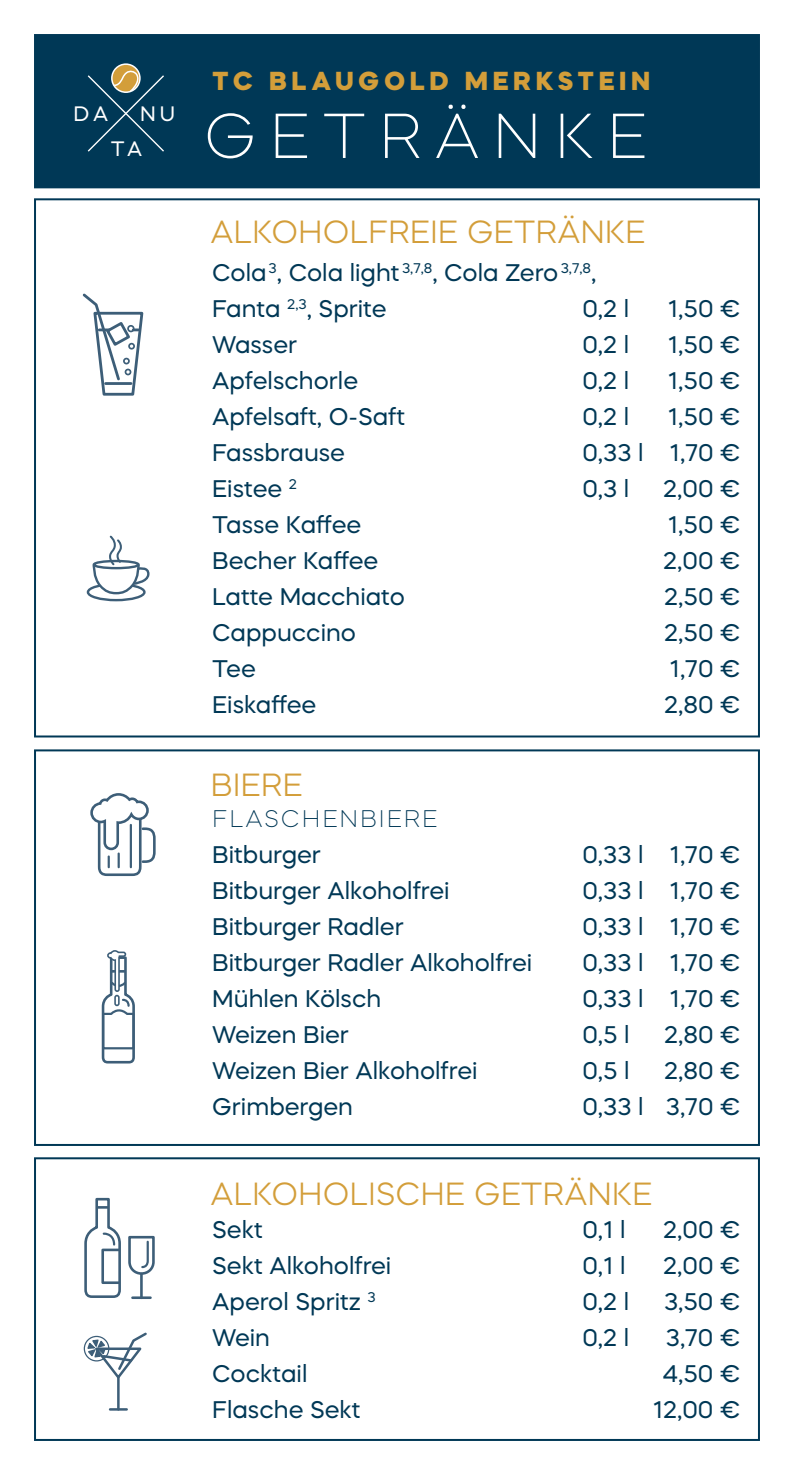
<style>
.page{position:relative;width:794px;height:1475px;background:#fff}
.page>*{position:absolute;margin:0;border:0;box-sizing:border-box;transform-origin:0 0}
.t1{font:200 63.2px "Mazzard H";letter-spacing:.2em;color:#fff}
.t2{font:300 32px "Mazzard H";color:#d39e3a}
.t3{font:800 26px "Mazzard H";letter-spacing:.2em;color:#d39e3a}
.t4{font:24px/36px "Mazzard H";color:#003856}
.t5{font:200 24px "Mazzard H";letter-spacing:.08em;color:#003856}
.t6{font:20.8px/35px "Mazzard H";color:#fff}
</style>
<div class="page">
<div style="left:34px;top:34px;width:726px;height:154px;background:#003856"></div>
<div style="left:34px;top:749px;width:726px;height:396px;border:2px solid #003856"></div>
<div style="left:34px;top:1157px;width:726px;height:283px;border:2px solid #003856"></div>
<div style="left:87px;top:583px;width:59px;height:18px;border:2px solid #3d5e78;border-radius:50%"></div>
<svg style="left:91px;top:535px;width:59px;height:60px"></svg>
<svg style="left:90px;top:793px;width:66px;height:84px"></svg>
<svg style="left:84px;top:1197px;width:71px;height:101px"></svg>
<svg style="left:101px;top:950px;width:34px;height:114px"></svg>
<div style="left:84px;top:1335px;width:25px;height:26px;border:1px solid #3d5e78;border-radius:50%"></div>
<hr style="left:117px;top:1376px;width:3px;height:32px;background:#3d5e78">
<hr style="left:110px;top:1407px;width:17px;height:3px;background:#3d5e78">
<svg style="left:86px;top:1332px;width:61px;height:48px"></svg>
<svg style="left:82px;top:293px;width:62px;height:103px"></svg>
<svg style="left:112px;top:64px;width:28px;height:28px"></svg>
<svg style="left:87px;top:68px;width:77px;height:84px"></svg>
<div style="left:111px;top:63px;width:30px;height:30px;border:2px solid #fff;border-radius:50%"></div>
<p class="t6" style="left:74px;top:95px;width:36px">DA</p>
<p class="t6" style="left:111px;top:95px;width:66px;text-indent:29px">NU<br>TA</p>
<p class="t3" style="left:213px;top:64px;width:439px">TC BLAUGOLD MERKSTEIN</p>
<h1 class="t1" style="left:204px;top:97px;width:445px">GETRÄN KE</h1>
<h2 class="t2" style="left:210px;top:212px;width:436px">ALKOHOLFREIE GETRÄNKE</h2>
<p class="t4" style="left:212px;top:254px;width:385px">Cola<sup>3</sup>, Cola light <sup>3,7,8</sup>, Cola Zero <sup>3,7,8</sup>,<br>Fanta <sup>2,3</sup>, Sprite</p>
<p class="t4" style="left:582px;top:290px;width:48px">0,2 l</p>
<p class="t4" style="left:668px;top:290px;width:74px">1,50 €</p>
<p class="t4" style="left:212px;top:326px;width:86px">Wasser</p>
<p class="t4" style="left:582px;top:326px;width:48px">0,2 l</p>
<p class="t4" style="left:668px;top:326px;width:74px">1,50 €</p>
<p class="t4" style="left:212px;top:362px;width:147px">Apfelschorle</p>
<p class="t4" style="left:582px;top:362px;width:48px">0,2 l</p>
<p class="t4" style="left:668px;top:362px;width:74px">1,50 €</p>
<p class="t4" style="left:212px;top:398px;width:194px">Apfelsaft, O-Saft</p>
<p class="t4" style="left:582px;top:398px;width:48px">0,2 l</p>
<p class="t4" style="left:668px;top:398px;width:74px">1,50 €</p>
<p class="t4" style="left:212px;top:434px;width:134px">Fassbrause</p>
<p class="t4" style="left:582px;top:434px;width:159px">0,33 l 1,70 €</p>
<p class="t4" style="left:212px;top:470px;width:86px">Eistee <sup>2</sup></p>
<p class="t4" style="left:582px;top:470px;width:48px">0,3 l</p>
<p class="t4" style="left:663px;top:470px;width:79px">2,00 €</p>
<p class="t4" style="left:212px;top:506px;width:150px">Tasse Kaffee</p>
<p class="t4" style="left:668px;top:506px;width:74px">1,50 €</p>
<p class="t4" style="left:212px;top:542px;width:168px">Becher Kaffee</p>
<p class="t4" style="left:663px;top:542px;width:79px">2,00 €</p>
<p class="t4" style="left:212px;top:578px;width:194px">Latte Macchiato</p>
<p class="t4" style="left:664px;top:578px;width:78px">2,50 €</p>
<p class="t4" style="left:212px;top:614px;width:145px">Cappuccino</p>
<p class="t4" style="left:664px;top:614px;width:78px">2,50 €</p>
<p class="t4" style="left:212px;top:650px;width:45px">Tee</p>
<p class="t4" style="left:669px;top:650px;width:72px">1,70 €</p>
<p class="t4" style="left:212px;top:686px;width:106px">Eiskaffee</p>
<p class="t4" style="left:664px;top:686px;width:78px">2,80 €</p>
<h2 class="t2" style="left:210px;top:764px;width:94px">BIERE</h2>
<p class="t5" style="left:212px;top:804px;width:182px">FLASCHENBIERE</p>
<p class="t4" style="left:212px;top:836px;width:110px">Bitburger</p>
<p class="t4" style="left:582px;top:836px;width:159px">0,33 l 1,70 €</p>
<p class="t4" style="left:212px;top:872px;width:239px">Bitburger Alkoholfrei</p>
<p class="t4" style="left:582px;top:872px;width:159px">0,33 l 1,70 €</p>
<p class="t4" style="left:212px;top:908px;width:193px">Bitburger Radler</p>
<p class="t4" style="left:582px;top:908px;width:159px">0,33 l 1,70 €</p>
<p class="t4" style="left:212px;top:944px;width:321px">Bitburger Radler Alkoholfrei</p>
<p class="t4" style="left:582px;top:944px;width:159px">0,33 l 1,70 €</p>
<p class="t4" style="left:212px;top:980px;width:171px">Mühlen Kölsch</p>
<p class="t4" style="left:582px;top:980px;width:159px">0,33 l 1,70 €</p>
<p class="t4" style="left:212px;top:1016px;width:138px">Weizen Bier</p>
<p class="t4" style="left:582px;top:1016px;width:49px">0,5 l</p>
<p class="t4" style="left:664px;top:1016px;width:78px">2,80 €</p>
<p class="t4" style="left:212px;top:1052px;width:267px">Weizen Bier Alkoholfrei</p>
<p class="t4" style="left:582px;top:1052px;width:49px">0,5 l</p>
<p class="t4" style="left:664px;top:1052px;width:78px">2,80 €</p>
<p class="t4" style="left:212px;top:1088px;width:142px">Grimbergen</p>
<p class="t4" style="left:582px;top:1088px;width:159px">0,33 l 3,70 €</p>
<h2 class="t2" style="left:210px;top:1173px;width:443px">ALKOHOLISCHE GETRÄNKE</h2>
<p class="t4" style="left:212px;top:1211px;width:52px">Sekt</p>
<p class="t4" style="left:582px;top:1211px;width:45px">0,1 l</p>
<p class="t4" style="left:663px;top:1211px;width:79px">2,00 €</p>
<p class="t4" style="left:212px;top:1247px;width:181px">Sekt Alkoholfrei</p>
<p class="t4" style="left:582px;top:1247px;width:45px">0,1 l</p>
<p class="t4" style="left:663px;top:1247px;width:79px">2,00 €</p>
<p class="t4" style="left:212px;top:1283px;width:165px">Aperol Spritz <sup>3</sup></p>
<p class="t4" style="left:582px;top:1283px;width:48px">0,2 l</p>
<p class="t4" style="left:664px;top:1283px;width:78px">3,50 €</p>
<p class="t4" style="left:212px;top:1319px;width:59px">Wein</p>
<p class="t4" style="left:582px;top:1319px;width:48px">0,2 l</p>
<p class="t4" style="left:666px;top:1319px;width:76px">3,70 €</p>
<p class="t4" style="left:212px;top:1355px;width:97px">Cocktail</p>
<p class="t4" style="left:662px;top:1355px;width:79px">4,50 €</p>
<p class="t4" style="left:212px;top:1391px;width:150px">Flasche Sekt</p>
<p class="t4" style="left:652px;top:1391px;width:89px">12,00 €</p>
</div>
